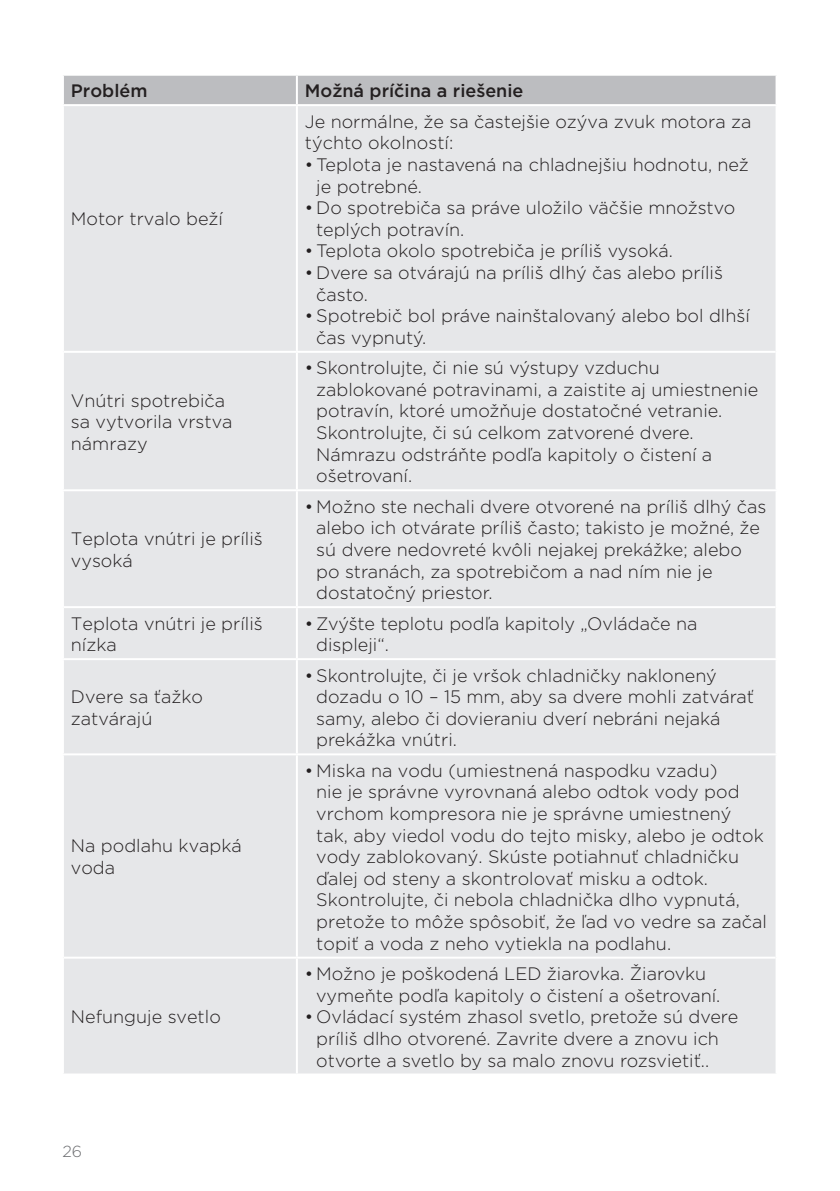
<style>
.page{position:relative;width:840px;height:1191px;background:#fff}
.page>*{position:absolute;margin:0;border:0;box-sizing:border-box;transform-origin:0 0}
.besedilo{font:300 18px/21.6px "Gotham";color:#231f20}
.tabele_tekst{font:300 18px/21.6px "Gotham";color:#231f20}
.tabele_tekst-2{font:500 18px "Gotham";color:#231f20}
.tabela_tekst{font:500 18px "Gotham";color:#231f20}
.t1{font:300 16px "Gotham";color:#6c6d70}
</style>
<div class="page">
<div style="left:64px;top:76px;width:711px;height:28px;background:#bcbdc0"></div>
<div style="left:64px;top:106px;width:711px;height:967px;background:#e6e7e9"></div>
<hr style="left:296px;top:76px;width:2px;height:28px;background:#fff">
<hr style="left:296px;top:106px;width:2px;height:245px;background:#fff">
<hr style="left:296px;top:353px;width:2px;height:136px;background:#fff">
<hr style="left:62px;top:489px;width:235px;height:2px;background:#fff">
<hr style="left:297px;top:489px;width:480px;height:2px;background:#fff">
<hr style="left:296px;top:491px;width:2px;height:115px;background:#fff">
<hr style="left:296px;top:608px;width:2px;height:50px;background:#fff">
<hr style="left:62px;top:658px;width:235px;height:2px;background:#fff">
<hr style="left:297px;top:658px;width:480px;height:2px;background:#fff">
<hr style="left:296px;top:660px;width:2px;height:93px;background:#fff">
<hr style="left:62px;top:753px;width:235px;height:2px;background:#fff">
<hr style="left:297px;top:753px;width:480px;height:2px;background:#fff">
<hr style="left:296px;top:755px;width:2px;height:201px;background:#fff">
<hr style="left:296px;top:958px;width:2px;height:115px;background:#fff">
<hr style="left:64px;top:351px;width:233px;height:2px;background:#fff">
<hr style="left:297px;top:351px;width:478px;height:2px;background:#fff">
<hr style="left:64px;top:606px;width:233px;height:2px;background:#fff">
<hr style="left:297px;top:606px;width:478px;height:2px;background:#fff">
<hr style="left:64px;top:956px;width:233px;height:2px;background:#fff">
<hr style="left:297px;top:956px;width:478px;height:2px;background:#fff">
<p class="tabela_tekst" style="left:71px;top:79px;width:78px">Problém</p>
<p class="tabele_tekst-2" style="left:305px;top:79px;width:220px">Možná príčina a riešenie</p>
<p class="tabele_tekst" style="left:71px;top:207px;width:153px">Motor trvalo beží</p>
<p class="tabele_tekst" style="left:71px;top:389px;width:163px">Vnútri spotrebiča sa vytvorila vrstva námrazy</p>
<p class="tabele_tekst" style="left:71px;top:527px;width:193px">Teplota vnútri je príliš vysoká</p>
<p class="besedilo" style="left:305px;top:110px;width:448px">Je normálne, že sa častejšie ozýva zvuk motora za týchto okolností:</p>
<p class="besedilo" style="left:316px;top:153px;width:434px;text-indent:-11px">• Teplota je nastavená na chladnejšiu hodnotu, než je potrebné.</p>
<p class="besedilo" style="left:316px;top:196px;width:420px;text-indent:-11px">• Do spotrebiča sa práve uložilo väčšie množstvo teplých potravín.</p>
<p class="besedilo" style="left:305px;top:240px;width:369px">• Teplota okolo spotrebiča je príliš vysoká.</p>
<p class="besedilo" style="left:316px;top:261px;width:408px;text-indent:-11px">• Dvere sa otvárajú na príliš dlhý čas alebo príliš často.</p>
<p class="besedilo" style="left:316px;top:304px;width:435px;text-indent:-11px">• Spotrebič bol práve nainštalovaný alebo bol dlhší čas vypnutý.</p>
<p class="besedilo" style="left:316px;top:356px;width:443px;text-indent:-11px">• Skontrolujte, či nie sú výstupy vzduchu zablokované potravinami, a zaistite aj umiestnenie potravín, ktoré umožňuje dostatočné vetranie.<br>Skontrolujte, či sú celkom zatvorené dvere.<br>Námrazu odstráňte podľa kapitoly o čistení a ošetrovaní.</p>
<p class="besedilo" style="left:316px;top:495px;width:451px;text-indent:-11px">• Možno ste nechali dvere otvorené na príliš dlhý čas alebo ich otvárate príliš často; takisto je možné, že sú dvere nedovreté kvôli nejakej prekážke; alebo po stranách, za spotrebičom a nad ním nie je dostatočný priestor.</p>
<p class="tabele_tekst" style="left:71px;top:612px;width:193px">Teplota vnútri je príliš nízka</p>
<p class="besedilo" style="left:316px;top:612px;width:382px;text-indent:-11px">• Zvýšte teplotu podľa kapitoly „Ovládače na displeji“.</p>
<p class="tabele_tekst" style="left:71px;top:685px;width:133px">Dvere sa ťažko zatvárajú</p>
<p class="besedilo" style="left:316px;top:664px;width:439px;text-indent:-11px">• Skontrolujte, či je vršok chladničky naklonený dozadu o 10 – 15 mm, aby sa dvere mohli zatvárať samy, alebo či dovieraniu dverí nebráni nejaká prekážka vnútri.</p>
<p class="tabele_tekst" style="left:71px;top:834px;width:172px">Na podlahu kvapká voda</p>
<p class="tabele_tekst" style="left:71px;top:1005px;width:151px">Nefunguje svetlo</p>
<p class="t1" style="left:62px;top:1140px;width:21px">26</p>
<p class="besedilo" style="left:316px;top:759px;width:452px;text-indent:-11px">• Miska na vodu (umiestnená naspodku vzadu)<br>nie je správne vyrovnaná alebo odtok vody pod vrchom kompresora nie je správne umiestnený tak, aby viedol vodu do tejto misky, alebo je odtok vody zablokovaný. Skúste potiahnuť chladničku ďalej od steny a skontrolovať misku a odtok.<br>Skontrolujte, či nebola chladnička dlho vypnutá, pretože to môže spôsobiť, že ľad vo vedre sa začal topiť a voda z neho vytiekla na podlahu.</p>
<p class="besedilo" style="left:316px;top:962px;width:405px;text-indent:-11px">• Možno je poškodená LED žiarovka. Žiarovku vymeňte podľa kapitoly o čistení a ošetrovaní.</p>
<p class="besedilo" style="left:316px;top:1005px;width:423px;text-indent:-11px">• Ovládací systém zhasol svetlo, pretože sú dvere príliš dlho otvorené. Zavrite dvere a znovu ich otvorte a svetlo by sa malo znovu rozsvietiť..</p>
</div>
